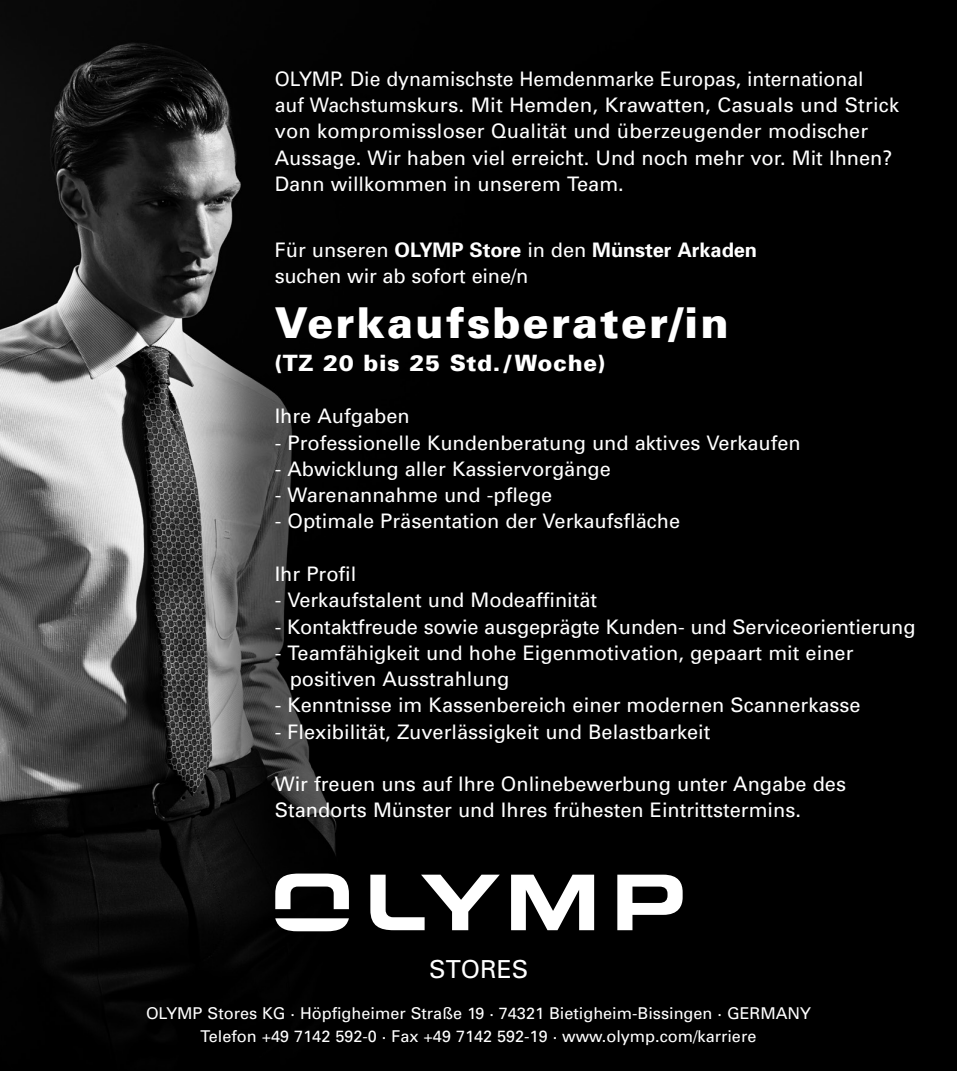
<style>
.page{position:relative;width:957px;height:1071px;background:#fff}
.page>*{position:absolute;margin:0;border:0;box-sizing:border-box;transform-origin:0 0}
.t1{font:900 42.5px "Univers";letter-spacing:.05em;color:#fff}
.t2{font:24.75px "Univers";color:#fff}
.t3{font:900 22.5px "Univers";letter-spacing:.03em;color:#fff}
.t4{font:20px/26.2px "Univers";color:#fff}
.t5{font:16.25px/22.5px "Univers";color:#fff;text-align:center}
.s1{font-weight:700}
</style>
<div class="page">
<img style="left:0;top:0;width:957px;height:1070px">
<svg style="left:370px;top:874px;width:130px;height:55px"></svg>
<svg style="left:511px;top:874px;width:83px;height:55px"></svg>
<svg style="left:275px;top:918px;width:74px;height:12px"></svg>
<svg style="left:275px;top:873px;width:74px;height:35px"></svg>
<svg style="left:617px;top:874px;width:65px;height:55px"></svg>
<p class="t4" style="left:275px;top:66px;width:626px">OLYMP. Die dynamischste Hemdenmarke Europas, international<br>auf Wachstumskurs. Mit Hemden, Krawatten, Casuals und Strick von kompromissloser Qualität und überzeugender modischer Aussage. Wir haben viel erreicht. Und noch mehr vor. Mit Ihnen?<br>Dann willkommen in unserem Team.</p>
<p class="t4" style="left:275px;top:237px;width:484px">Für unseren <span class="s1">OLYMP Store</span> in den <span class="s1">Münster Arkaden </span>suchen wir ab sofort eine/n</p>
<h1 class="t1" style="left:275px;top:297px;width:456px">Verkaufsberater/in</h1>
<p class="t3" style="left:275px;top:349px;width:332px">(TZ 20 bis 25 Std./ Woche)</p>
<p class="t4" style="left:275px;top:403px;width:137px">Ihre Aufgaben</p>
<p class="t4" style="left:275px;top:429px;width:527px">- Professionelle Kundenberatung und aktives Verkaufen</p>
<p class="t4" style="left:275px;top:456px;width:338px">- Abwicklung aller Kassiervorgänge</p>
<p class="t4" style="left:275px;top:482px;width:279px">- Warenannahme und -pflege</p>
<p class="t4" style="left:275px;top:508px;width:407px">- Optimale Präsentation der Verkaufsfläche</p>
<p class="t4" style="left:275px;top:561px;width:83px">Ihr Profil</p>
<p class="t4" style="left:275px;top:587px;width:324px">- Verkaufstalent und Modeaffinität</p>
<p class="t4" style="left:275px;top:613px;width:642px">- Kontaktfreude sowie ausgeprägte Kunden- und Serviceorientierung</p>
<p class="t4" style="left:290px;top:639px;width:565px;text-indent:-15px">- Teamfähigkeit und hohe Eigenmotivation, gepaart mit einer positiven Ausstrahlung</p>
<p class="t4" style="left:275px;top:692px;width:587px">- Kenntnisse im Kassenbereich einer modernen Scannerkasse</p>
<p class="t4" style="left:275px;top:718px;width:437px">- Flexibilität, Zuverlässigkeit und Belastbarkeit</p>
<p class="t4" style="left:275px;top:770px;width:573px">Wir freuen uns auf Ihre Onlinebewerbung unter Angabe des<br>Standorts Münster und Ihres frühesten Eintrittstermins.</p>
<p class="t2" style="left:429px;top:954px;width:101px">STORES</p>
<p class="t5" style="left:146px;top:1002px;width:666px">OLYMP Stores KG · Höpfigheimer Straße 19 · 74321 Bietigheim-Bissingen · GERMANY<br>Telefon +49 7142 592-0 · Fax +49 7142 592-19 · www.olymp.com/karriere</p>
</div>
